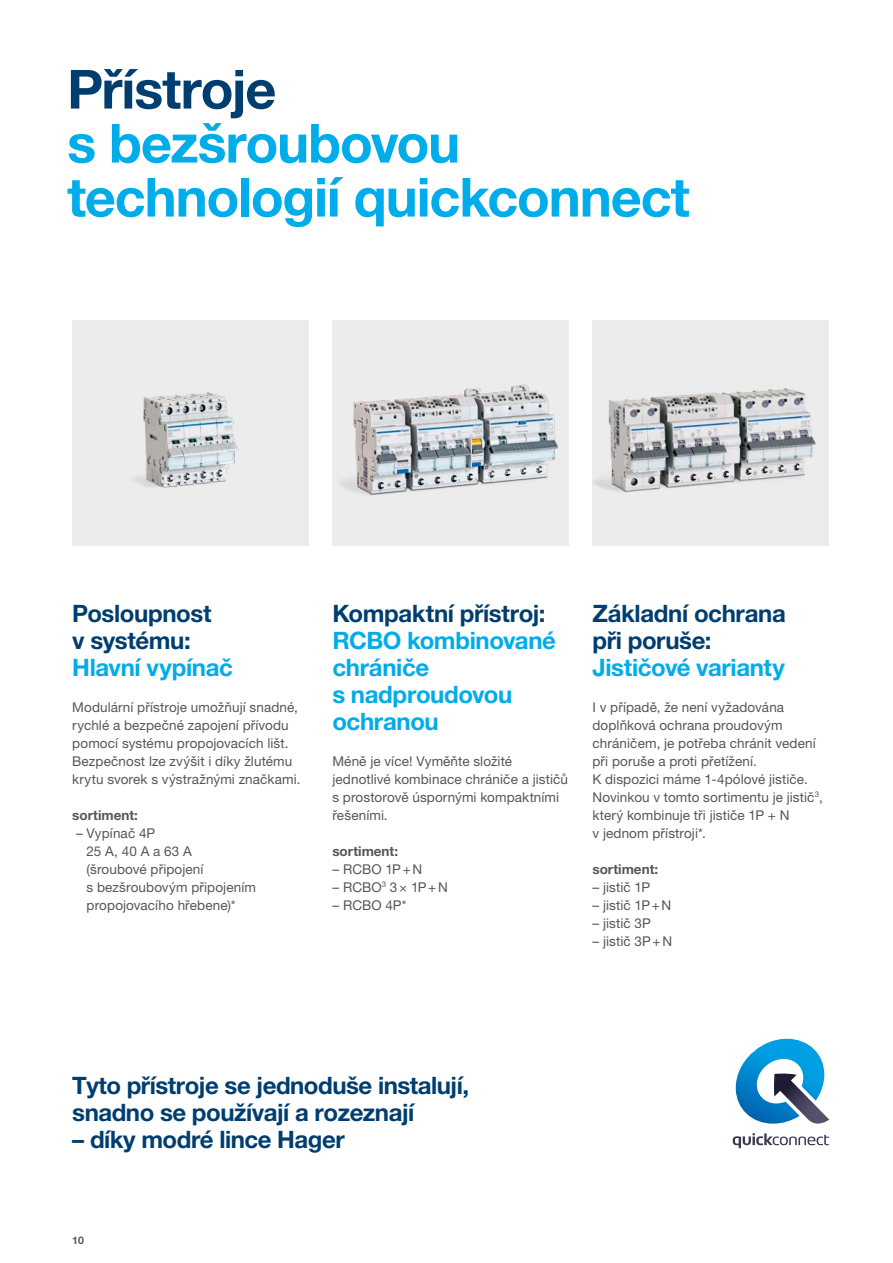
<style>
.page{position:relative;width:893px;height:1263px;background:#fff}
.page>*{position:absolute;margin:0;border:0;box-sizing:border-box;transform-origin:0 0}
.hager_Headline_36pt_36pt_bold{font:700 54px/54px "Helvetica Neue LTW1 G";letter-spacing:-.025em;color:#00ace9}
.hager_Headline_36pt_36pt_bold-2{font:700 54px "Helvetica Neue LTW1 G";letter-spacing:-.02em;color:#003e6f}
.hager_Intro_Quotation_16pt_18pt_bold{font:700 24px/27px "Helvetica Neue LTW1 G";letter-spacing:-.02em;color:#003e6f}
.hager_Headline_16pt_18pt_bold{font:700 24px/27px "Helvetica Neue LTW1 G";letter-spacing:-.015em;color:#00ace9}
.hager_Headline_16pt_18pt_bold-2{font:700 24px/27px "Helvetica Neue LTW1 G";letter-spacing:-.015em;color:#003e6f}
.hager_Copy_text_9pt_12pt_roman{font:13.5px/18px "Helvetica Neue LTW1 G";letter-spacing:.01em;color:#565655}
.hager_Subheadline_9pt_12pt_bold{font:700 13.5px "Helvetica Neue LTW1 G";color:#565655}
.hager_Copy_text_accent_9pt_12pt_bold{font:700 13.5px "Helvetica Neue LTW1 G";color:#565655}
.t1{font:700 10.5px "Helvetica Neue LTW1 G";color:#565655}
</style>
<div class="page">
<div style="left:592px;top:320px;width:237px;height:225px;background:#ececec"></div>
<img style="left:593px;top:388px;width:223px;height:105px">
<svg style="left:733px;top:1039px;width:96px;height:109px"></svg>
<div style="left:332px;top:320px;width:237px;height:225px;background:#ececec"></div>
<img style="left:340px;top:384px;width:218px;height:111px">
<div style="left:72px;top:320px;width:237px;height:225px;background:#ececec"></div>
<img style="left:134px;top:392px;width:105px;height:96px">
<p class="hager_Headline_36pt_36pt_bold-2" style="left:67px;top:56px;width:211px">Přístroje</p>
<p class="hager_Headline_36pt_36pt_bold" style="left:67px;top:116px;width:624px">s bezšroubovou technologií quickconnect</p>
<p class="hager_Headline_16pt_18pt_bold-2" style="left:72px;top:599px;width:141px">Posloupnost v systému:</p>
<p class="hager_Headline_16pt_18pt_bold" style="left:72px;top:653px;width:162px">Hlavní vypínač</p>
<p class="hager_Copy_text_9pt_12pt_roman" style="left:72px;top:698px;width:230px">Modulární přístroje umožňují snadné, rychlé a bezpečné zapojení přívodu pomocí systému propojovacích lišt.<br>Bezpečnost lze zvýšit i díky žlutému krytu svorek s výstražnými značkami.</p>
<p class="hager_Copy_text_accent_9pt_12pt_bold" style="left:72px;top:806px;width:67px">sortiment:</p>
<p class="hager_Copy_text_9pt_12pt_roman" style="left:87px;top:824px;width:171px;text-indent:-11px">– Vypínač 4P<br>25 A, 40 A a 63 A<br>(šroubové připojení<br>s bezšroubovým připojením propojovacího hřebene)*</p>
<p class="hager_Headline_16pt_18pt_bold-2" style="left:332px;top:599px;width:215px">Kompaktní přístroj:</p>
<p class="hager_Headline_16pt_18pt_bold" style="left:332px;top:626px;width:225px">RCBO kombinované chrániče<br>s nadproudovou ochranou</p>
<p class="hager_Copy_text_9pt_12pt_roman" style="left:332px;top:752px;width:237px">Méně je více! Vyměňte složité jednotlivé kombinace chrániče a jističů s prostorově úspornými kompaktními řešeními.</p>
<p class="hager_Subheadline_9pt_12pt_bold" style="left:332px;top:842px;width:67px">sortiment:</p>
<p class="hager_Copy_text_9pt_12pt_roman" style="left:332px;top:860px;width:91px">– RCBO 1P+N</p>
<p class="hager_Copy_text_9pt_12pt_roman" style="left:332px;top:878px;width:117px">– RCBO<sup>3</sup> 3× 1P+N</p>
<p class="hager_Copy_text_9pt_12pt_roman" style="left:332px;top:896px;width:76px">– RCBO 4P*</p>
<p class="hager_Headline_16pt_18pt_bold-2" style="left:592px;top:599px;width:195px">Základní ochrana při poruše:</p>
<p class="hager_Headline_16pt_18pt_bold" style="left:592px;top:653px;width:194px">Jističové varianty</p>
<p class="hager_Copy_text_9pt_12pt_roman" style="left:592px;top:698px;width:225px">I v případě, že není vyžadována doplňková ochrana proudovým chráničem, je potřeba chránit vedení při poruše a proti přetížení.</p>
<p class="hager_Copy_text_9pt_12pt_roman" style="left:592px;top:770px;width:232px">K dispozici máme 1-4pólové jističe.<br>Novinkou v tomto sortimentu je jistič<sup>3</sup>, který kombinuje tři jističe 1P + N<br>v jednom přístroji*.</p>
<p class="hager_Subheadline_9pt_12pt_bold" style="left:592px;top:860px;width:67px">sortiment:</p>
<p class="hager_Copy_text_9pt_12pt_roman" style="left:592px;top:878px;width:59px">– jistič 1P</p>
<p class="hager_Copy_text_9pt_12pt_roman" style="left:592px;top:896px;width:80px">– jistič 1P+N</p>
<p class="hager_Copy_text_9pt_12pt_roman" style="left:592px;top:914px;width:60px">– jistič 3P</p>
<p class="hager_Copy_text_9pt_12pt_roman" style="left:592px;top:932px;width:81px">– jistič 3P+N</p>
<p class="hager_Intro_Quotation_16pt_18pt_bold" style="left:72px;top:1072px;width:398px">Tyto přístroje se jednoduše instalují, snadno se používají a rozeznají</p>
<p class="hager_Intro_Quotation_16pt_18pt_bold" style="left:72px;top:1126px;width:274px">– díky modré lince Hager</p>
<p class="t1" style="left:72px;top:1233px;width:13px">10</p>
</div>
